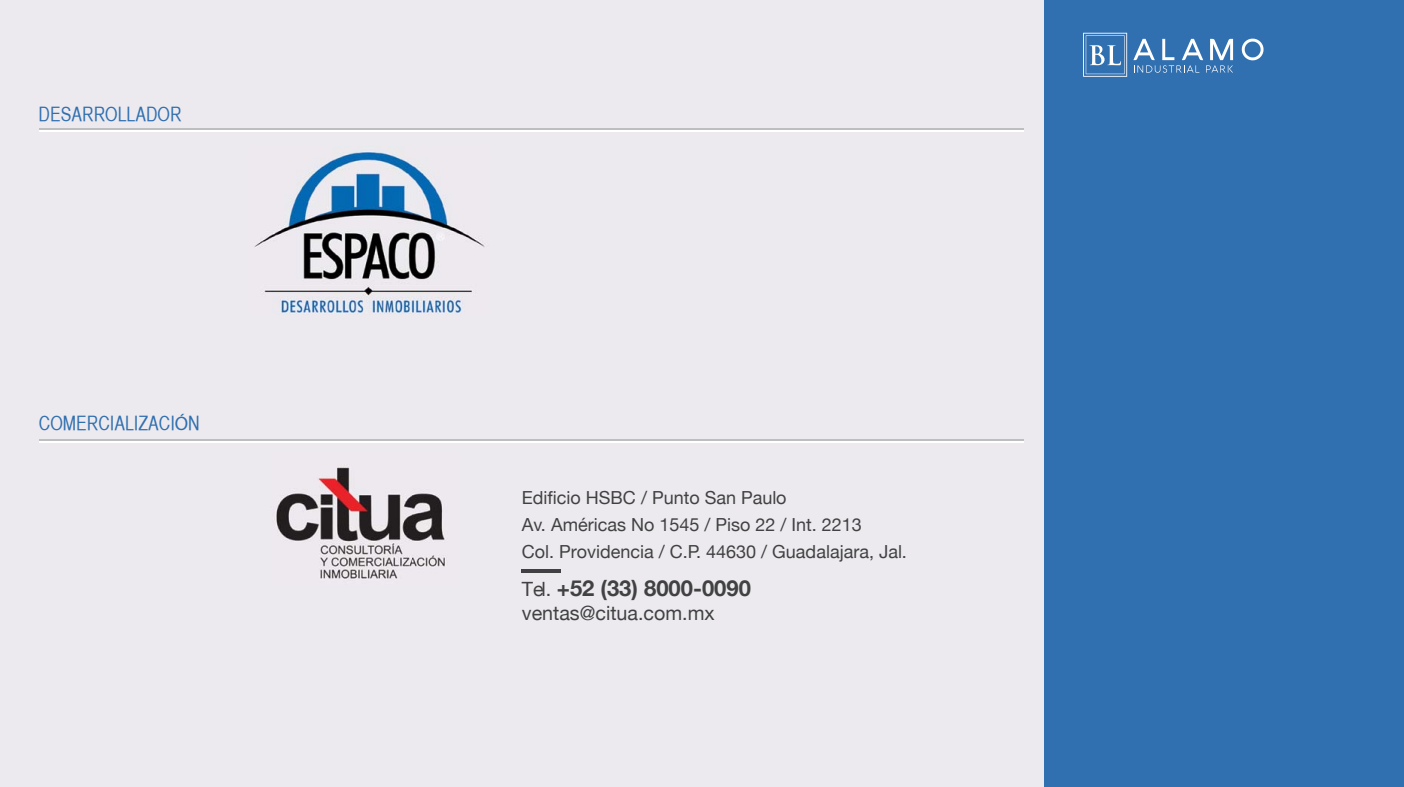
<style>
.page{position:relative;width:1404px;height:787px;background:#fff}
.page>*{position:absolute;margin:0;border:0;box-sizing:border-box;transform-origin:0 0}
.t1{font:700 22.05px "Helvetica Neue";color:#414042}
.t2{font:19.65px "Helvetica Neue";color:#414042}
.t3{font:19.5px "Helvetica CY Plain";color:#306fb0}
.t4{font:18px/27px "Helvetica Neue";color:#414042}
.s1{font-family:"Myriad Pro"}
.s2{font-weight:400;font-size:19.65px}
</style>
<div class="page">
<div style="left:0;top:0;width:1403px;height:787px;background:#eceaee"></div>
<div style="left:1044px;top:0;width:359px;height:786px;background:#306fb0"></div>
<img style="left:254px;top:152px;width:231px;height:162px">
<hr style="left:39px;top:439px;width:984px;height:2px;background:#bcbec0">
<hr style="left:39px;top:441px;width:984px;height:1px;background:#fff">
<hr style="left:39px;top:129px;width:984px;height:1px;background:#bcbec0">
<hr style="left:39px;top:130px;width:984px;height:2px;background:#fff">
<img style="left:276px;top:467px;width:170px;height:112px">
<hr style="left:522px;top:569px;width:39px;height:4px;background:#414042">
<svg style="left:1133px;top:39px;width:99px;height:34px"></svg>
<svg style="left:1241px;top:39px;width:22px;height:21px"></svg>
<svg style="left:1083px;top:33px;width:43px;height:44px"></svg>
<p class="t3" style="left:39px;top:103px;width:144px">DESARROLLADOR</p>
<p class="t3" style="left:39px;top:412px;width:162px">COMERCIALIZACI<span class="s1">Ó</span>N</p>
<p class="t4" style="left:522px;top:483px;width:386px">Edificio HSBC / Punto San Paulo<br>Av. Américas No 1545 / Piso 22 / Int. 2213<br>Col. Providencia / C.P. 44630 / Guadalajara, Jal.</p>
<p class="t1" style="left:522px;top:568px;width:230px"><span class="s2">Tel.</span> +52 (33) 8000-0090</p>
<p class="t2" style="left:522px;top:596px;width:194px">ventas@citua.com.mx</p>
</div>
